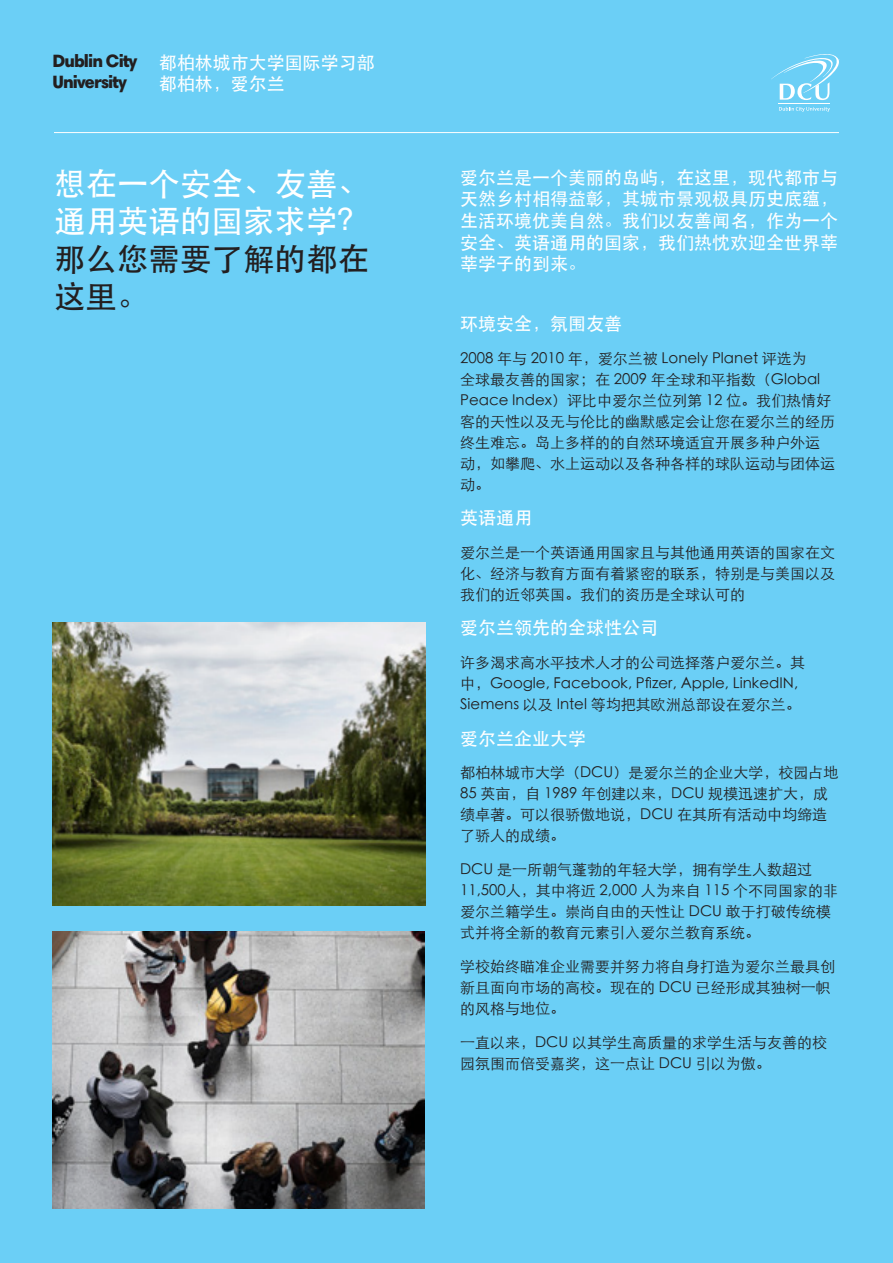
<style>
.page{position:relative;width:893px;height:1263px;background:#6bcff6}
.page>*{position:absolute;margin:0;border:0;box-sizing:border-box;transform-origin:0 0}
.t1{font:500 31.5px/37.8px "ST Heiti SC";color:#fff}
.t2{font:500 31.5px/37.8px "ST Heiti SC";color:#231f20}
.t3{font:500 18px/21.6px "ST Heiti SC";color:#fff;text-align:justify}
.t4{font:900 18px/21px "Harmonia Sans Std";letter-spacing:-.05em;color:#231f20}
.t5{font:300 15px/21px "ST Heiti SC";color:#231f20}
</style>
<div class="page">
<svg style="left:771px;top:54px;width:68px;height:46px"></svg>
<svg style="left:779px;top:107px;width:51px;height:5px"></svg>
<hr style="left:779px;top:103px;width:51px;height:1px;background:#fff">
<hr style="left:54px;top:132px;width:785px;height:1px;background:#fff">
<img style="left:52px;top:623px;width:373px;height:283px">
<img style="left:52px;top:931px;width:372px;height:278px">
<p class="t4" style="left:52px;top:50px;width:86px">Dublin City<br>University</p>
<p class="t3" style="left:159px;top:51px;width:218px">都柏林城市大学国际学习部</p>
<p class="t3" style="left:159px;top:72px;width:128px">都柏林，爱尔兰</p>
<p class="t1" style="left:54px;top:164px;width:316px">想在一个安全、友善、通用英语的国家求学？</p>
<p class="t2" style="left:54px;top:239px;width:316px">那么您需要了解的都在这里。</p>
<p class="t3" style="left:460px;top:166px;width:379px">爱尔兰是一个美丽的岛屿，在这里，现代都市与天然乡村相得益彰，其城市景观极具历史底蕴，生活环境优美自然。我们以友善闻名，作为一个安全、英语通用的国家，我们热忱欢迎全世界莘莘学子的到来。</p>
<p class="t3" style="left:460px;top:312px;width:163px">环境安全，氛围友善</p>
<p class="t5" style="left:460px;top:346px;width:376px">2008 年与 2010 年，爱尔兰被 Lonely Planet 评选为<br>全球最友善的国家；在 2009 年全球和平指数（Global<br>Peace Index）评比中爱尔兰位列第 12 位。我们热情好客的天性以及无与伦比的幽默感定会让您在爱尔兰的经历终生难忘。岛上多样的的自然环境适宜开展多种户外运动，如攀爬、水上运动以及各种各样的球队运动与团体运动。</p>
<p class="t3" style="left:460px;top:507px;width:73px">英语通用</p>
<p class="t5" style="left:460px;top:541px;width:376px;text-align:justify">爱尔兰是一个英语通用国家且与其他通用英语的国家在文化、经济与教育方面有着紧密的联系，特别是与美国以及我们的近邻英国。我们的资历是全球认可的</p>
<p class="t3" style="left:460px;top:617px;width:199px">爱尔兰领先的全球性公司</p>
<p class="t5" style="left:460px;top:651px;width:346px">许多渴求高水平技术人才的公司选择落户爱尔兰。其中，Google, Facebook, Pfizer, Apple, LinkedIN,<br>Siemens 以及 Intel 等均把其欧洲总部设在爱尔兰。</p>
<p class="t3" style="left:460px;top:727px;width:127px">爱尔兰企业大学</p>
<p class="t5" style="left:460px;top:761px;width:380px">都柏林城市大学（DCU）是爱尔兰的企业大学，校园占地<br>85 英亩，自 1989 年创建以来，DCU 规模迅速扩大，成绩卓著。可以很骄傲地说，DCU 在其所有活动中均缔造了骄人的成绩。</p>
<p class="t5" style="left:460px;top:858px;width:380px">DCU 是一所朝气蓬勃的年轻大学，拥有学生人数超过<br>11,500人，其中将近 2,000 人为来自 115 个不同国家的非爱尔兰籍学生。崇尚自由的天性让 DCU 敢于打破传统模式并将全新的教育元素引入爱尔兰教育系统。</p>
<p class="t5" style="left:460px;top:954px;width:376px">学校始终瞄准企业需要并努力将自身打造为爱尔兰最具创新且面向市场的高校。现在的 DCU 已经形成其独树一帜的风格与地位。</p>
<p class="t5" style="left:460px;top:1030px;width:368px">一直以来，DCU 以其学生高质量的求学生活与友善的校园氛围而倍受嘉奖，这一点让 DCU 引以为傲。</p>
</div>
